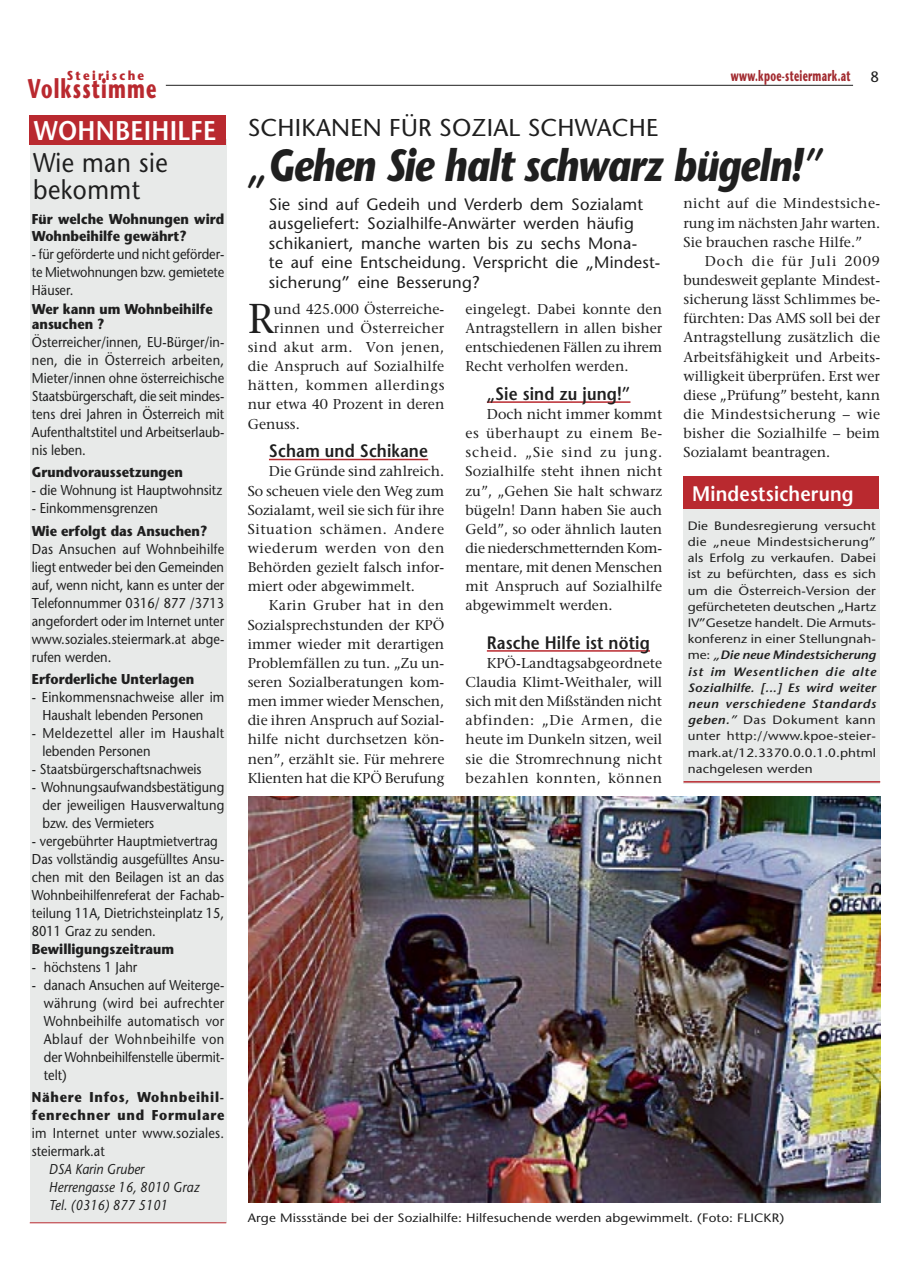
<style>
.page{position:relative;width:910px;height:1276px;background:#fff}
.page>*{position:absolute;margin:0;border:0;box-sizing:border-box;transform-origin:0 0}
.t1{font:italic 700 45px "Stone Sans";letter-spacing:-.025em;color:#1f1f1f;scale:.85 1}
.t2{font:41.55px "Stone Serif";color:#1f1f1f}
.t3{font:27px/27px "Stone Sans";letter-spacing:.02em;color:#1f1f1f;scale:.9 1}
.t4{font:600 27px "Stone Sans";letter-spacing:.01em;color:#fff;scale:.9 1}
.t5{font:700 27px "Stone Sans";letter-spacing:.06em;color:#b9292f;scale:.67 1}
.t6{font:24.3px "Stone Sans";letter-spacing:.01em;color:#1f1f1f}
.t7{font:600 21px "Stone Sans";letter-spacing:.01em;color:#fff;scale:.9 1}
.t8{font:600 18px "Stone Sans";letter-spacing:.01em;color:#1f1f1f;scale:.9 1}
.t9{font:16.5px/19.5px "Stone Sans";letter-spacing:.015em;color:#1f1f1f}
.t10{font:700 15px "Stone Sans";letter-spacing:.03em;color:#a22b30;scale:.6 1}
.t11{font:15px "Stone Sans";color:#1f1f1f}
.t12{font:14.25px/19.2px "Stone Serif";color:#1f1f1f;text-align:justify}
.t13{font:14.25px/18px "Stone Sans";color:#1f1f1f;text-align:justify;scale:.9 1}
.t14{font:700 14.25px/16.5px "Stone Sans";color:#1f1f1f;scale:.9 1}
.t15{font:italic 14.25px/18px "Stone Sans";color:#1f1f1f;scale:.9 1}
.t16{font:700 14.25px/18px "Stone Sans";letter-spacing:.055em;color:#1f1f1f;scale:.9 1}
.t17{font:14.25px/18px "Stone Sans";letter-spacing:.035em;color:#1f1f1f;scale:.9 1}
.t18{font:14.25px/18px "Stone Sans";letter-spacing:.02em;color:#1f1f1f;scale:.9 1}
.t19{font:14.25px "Stone Serif";letter-spacing:.035em;color:#1f1f1f}
.t20{font:14.25px "Stone Serif";letter-spacing:.025em;color:#1f1f1f}
.t21{font:700 12.9px "Stone Sans";letter-spacing:.2em;color:#b9292f;scale:.89 1}
.t22{font:12.15px/16.2px "Stone Sans";letter-spacing:.01em;color:#1f1f1f;text-align:justify;scale:1.11 1}
.s1{font-weight:600;font-style:italic}
</style>
<div class="page">
<hr style="left:166px;top:85px;width:687px;height:1px;background:#1f1f1f">
<div style="left:30px;top:139px;width:196px;height:1083px;background:#e8eae9"></div>
<div style="left:29px;top:115px;width:197px;height:30px;background:#b9292f"></div>
<hr style="left:269px;top:459px;width:159px;height:1px;background:#b9292f">
<hr style="left:487px;top:401px;width:143px;height:2px;background:#b9292f">
<hr style="left:487px;top:650px;width:163px;height:1px;background:#b9292f">
<img style="left:248px;top:797px;width:632px;height:405px">
<hr style="left:30px;top:1222px;width:196px;height:1px;background:#b9292f">
<div style="left:683px;top:509px;width:197px;height:274px;background:#e8eae9"></div>
<div style="left:683px;top:476px;width:196px;height:33px;background:#b9292f"></div>
<hr style="left:683px;top:781px;width:197px;height:1px;background:#b9292f">
<p class="t21" style="left:67px;top:67px;width:89px">Steirische</p>
<h3 class="t5" style="left:28px;top:72px;width:193px">Volksstimme</h3>
<h3 class="t4" style="left:34px;top:114px;width:204px">WOHNBEIHILFE</h3>
<h3 class="t3" style="left:33px;top:149px;width:151px">Wie man sie bekommt</h3>
<p class="t14" style="left:32px;top:211px;width:215px">Für welche Wohnungen wird<br>Wohnbeihilfe gewährt?</p>
<p class="t13" style="left:32px;top:245px;width:215px">- für geförderte und nicht geförder&shy;te Mietwohnungen bzw. gemietete Häuser.</p>
<p class="t14" style="left:32px;top:301px;width:202px;line-height:15px">Wer kann um Wohnbeihilfe ansuchen ?</p>
<p class="t13" style="left:32px;top:333px;width:215px">Österreicher/innen, EU-Bürger/in&shy;nen, die in Österreich arbeiten, Mieter/innen ohne österreichische Staatsbürgerschaft, die seit mindes&shy;tens drei Jahren in Österreich mit Aufenthaltstitel und Arbeitserlaub&shy;nis leben.</p>
<p class="t14" style="left:32px;top:464px;width:169px">Grundvoraussetzungen</p>
<p class="t13" style="left:32px;top:481px;width:213px">- die Wohnung ist Hauptwohnsitz</p>
<p class="t13" style="left:32px;top:499px;width:142px">- Einkommensgrenzen</p>
<p class="t14" style="left:32px;top:522px;width:197px">Wie erfolgt das Ansuchen?</p>
<p class="t13" style="left:32px;top:539px;width:215px">Das Ansuchen auf Wohnbeihilfe liegt entweder bei den Gemeinden auf, wenn nicht, kann es unter der Telefonnummer 0316/ 877 /3713 angefordert oder im Internet unter www.soziales.steiermark.at abge&shy;rufen werden.</p>
<p class="t14" style="left:32px;top:670px;width:182px">Erforderliche Unterlagen</p>
<p class="t13" style="left:42px;top:688px;width:204px;text-indent:-10px">- Einkommensnachweise aller im<br>Haushalt lebenden Personen</p>
<p class="t17" style="left:42px;top:724px;width:204px;text-indent:-10px">- Meldezettel aller im Haushalt lebenden Personen</p>
<p class="t13" style="left:32px;top:760px;width:190px">- Staatsbürgerschaftsnachweis</p>
<p class="t13" style="left:42px;top:778px;width:204px;text-indent:-10px">- Wohnungsaufwandsbestätigung der jeweiligen Hausverwaltung bzw. des Vermieters</p>
<p class="t13" style="left:32px;top:832px;width:215px;text-align:left">- vergebührter Hauptmietvertrag<br>Das vollständig ausgefülltes Ansu&shy;chen mit den Beilagen ist an das<br>Wohnbeihilfenreferat der Fachab&shy;teilung 11A, Dietrichsteinplatz 15,<br>8011 Graz zu senden.</p>
<p class="t14" style="left:32px;top:940px;width:160px">Bewilligungszeitraum</p>
<p class="t13" style="left:32px;top:958px;width:119px">- höchstens 1 Jahr</p>
<p class="t13" style="left:44px;top:976px;width:202px;text-indent:-12px">- danach Ansuchen auf Weiterge&shy;währung (wird bei aufrechter Wohnbeihilfe automatisch vor Ablauf der Wohnbeihilfe von der Wohnbeihilfenstelle übermit&shy;telt)</p>
<p class="t16" style="left:32px;top:1088px;width:215px">Nähere Infos, Wohnbeihil&shy;fenrechner und Formulare</p>
<p class="t18" style="left:32px;top:1124px;width:215px">im Internet unter www.soziales. steiermark.at</p>
<p class="t15" style="left:49px;top:1160px;width:169px">DSA Karin Gruber<br>Herrengasse 16, 8010 Graz<br>Tel. (0316) 877 5101</p>
<p class="t10" style="left:731px;top:66px;width:201px">www.kpoe-steiermark.at</p>
<p class="t11" style="left:870px;top:67px;width:10px">8</p>
<h3 class="t6" style="left:248px;top:113px;width:412px">SCHIKANEN FÜR SOZIAL SCHWACHE</h3>
<h1 class="t1" style="left:248px;top:137px;width:677px">„Gehen Sie halt schwarz bügeln!”</h1>
<p class="t9" style="left:269px;top:194px;width:393px">Sie sind auf Gedeih und Verderb dem Sozialamt ausgeliefert: Sozialhilfe-Anwärter werden häufig schikaniert, manche warten bis zu sechs Mona-<br>te auf eine Entscheidung. Verspricht die „Mindest&shy;sicherung” eine Besserung?</p>
<h2 class="t2" style="left:248px;top:293px;width:28px">R</h2>
<p class="t12" style="left:274px;top:299px;width:172px">und 425.000 Österreiche-</p>
<p class="t12" style="left:274px;top:318px;width:172px">rinnen und Österreicher</p>
<p class="t20" style="left:248px;top:338px;width:198px">sind akut arm. Von jenen,</p>
<p class="t12" style="left:248px;top:356px;width:198px">die Anspruch auf Sozialhilfe</p>
<p class="t19" style="left:248px;top:376px;width:198px">hätten, kommen allerdings</p>
<p class="t12" style="left:248px;top:395px;width:198px">nur etwa 40 Prozent in deren</p>
<p class="t12" style="left:248px;top:414px;width:54px">Genuss.</p>
<p class="t8" style="left:269px;top:440px;width:178px">Scham und Schikane</p>
<p class="t12" style="left:248px;top:462px;width:198px;text-indent:21px">Die Gründe sind zahlreich.<br>So scheuen viele den Weg zum Sozialamt, weil sie sich für ihre Situation schämen. Andere wiederum werden von den Behörden gezielt falsch infor&shy;miert oder abgewimmelt.</p>
<p class="t12" style="left:248px;top:596px;width:198px;text-indent:21px">Karin Gruber hat in den Sozialsprechstunden der KPÖ immer wieder mit derartigen Problemfällen zu tun. „Zu un&shy;seren Sozialberatungen kom&shy;men immer wieder Menschen, die ihren Anspruch auf Sozial&shy;hilfe nicht durchsetzen kön&shy;nen”, erzählt sie. Für mehrere Klienten hat die KPÖ Berufung</p>
<p class="t12" style="left:466px;top:299px;width:198px">eingelegt. Dabei konnte den Antragstellern in allen bisher entschiedenen Fällen zu ihrem Recht verholfen werden.</p>
<p class="t8" style="left:487px;top:382px;width:161px">„Sie sind zu jung!”</p>
<p class="t12" style="left:466px;top:404px;width:198px;text-indent:21px">Doch nicht immer kommt es überhaupt zu einem Be&shy;scheid. „Sie sind zu jung.<br>Sozialhilfe steht ihnen nicht zu”, „Gehen Sie halt schwarz bügeln! Dann haben Sie auch Geld”, so oder ähnlich lauten die niederschmetternden Kom&shy;mentare, mit denen Menschen mit Anspruch auf Sozialhilfe abgewimmelt werden.</p>
<p class="t8" style="left:487px;top:631px;width:183px">Rasche Hilfe ist nötig</p>
<p class="t12" style="left:466px;top:653px;width:198px;text-indent:21px">KPÖ-Landtagsabgeordnete Claudia Klimt-Weithaler, will sich mit den Mißständen nicht abfinden: „Die Armen, die heute im Dunkeln sitzen, weil sie die Stromrechnung nicht bezahlen konnten, können</p>
<p class="t12" style="left:683px;top:194px;width:198px">nicht auf die Mindestsiche&shy;rung im nächsten Jahr warten.<br>Sie brauchen rasche Hilfe.”</p>
<p class="t12" style="left:683px;top:251px;width:198px;text-indent:21px">Doch die für Juli 2009 bundesweit geplante Mindest&shy;sicherung lässt Schlimmes be&shy;fürchten: Das AMS soll bei der Antragstellung zusätzlich die Arbeitsfähigkeit und Arbeits&shy;willigkeit überprüfen. Erst wer diese „Prüfung” besteht, kann die Mindestsicherung – wie bisher die Sozialhilfe – beim Sozialamt beantragen.</p>
<h3 class="t7" style="left:692px;top:480px;width:181px">Mindestsicherung</h3>
<p class="t22" style="left:688px;top:517px;width:171px">Die Bundesregierung versucht die „neue Mindestsicherung” als Erfolg zu verkaufen. Dabei ist zu befürchten, dass es sich um die Österreich-Version der gefürcheteten deutschen „Hartz IV”Gesetze handelt. Die Armuts&shy;konferenz in einer Stellungnah&shy;me: <span class="s1">„Die neue Mindestsicherung ist im Wesentlichen die alte Sozialhilfe. [...] Es wird weiter neun verschiedene Standards geben.”</span> Das Dokument kann unter http://www.kpoe-steier&shy;mark.at/12.3370.0.0.1.0.phtml nachgelesen werden</p>
<p class="t22" style="left:248px;top:1209px;width:485px">Arge Missstände bei der Sozialhilfe: Hilfesuchende werden abgewimmelt. (Foto: FLICKR)</p>
</div>
